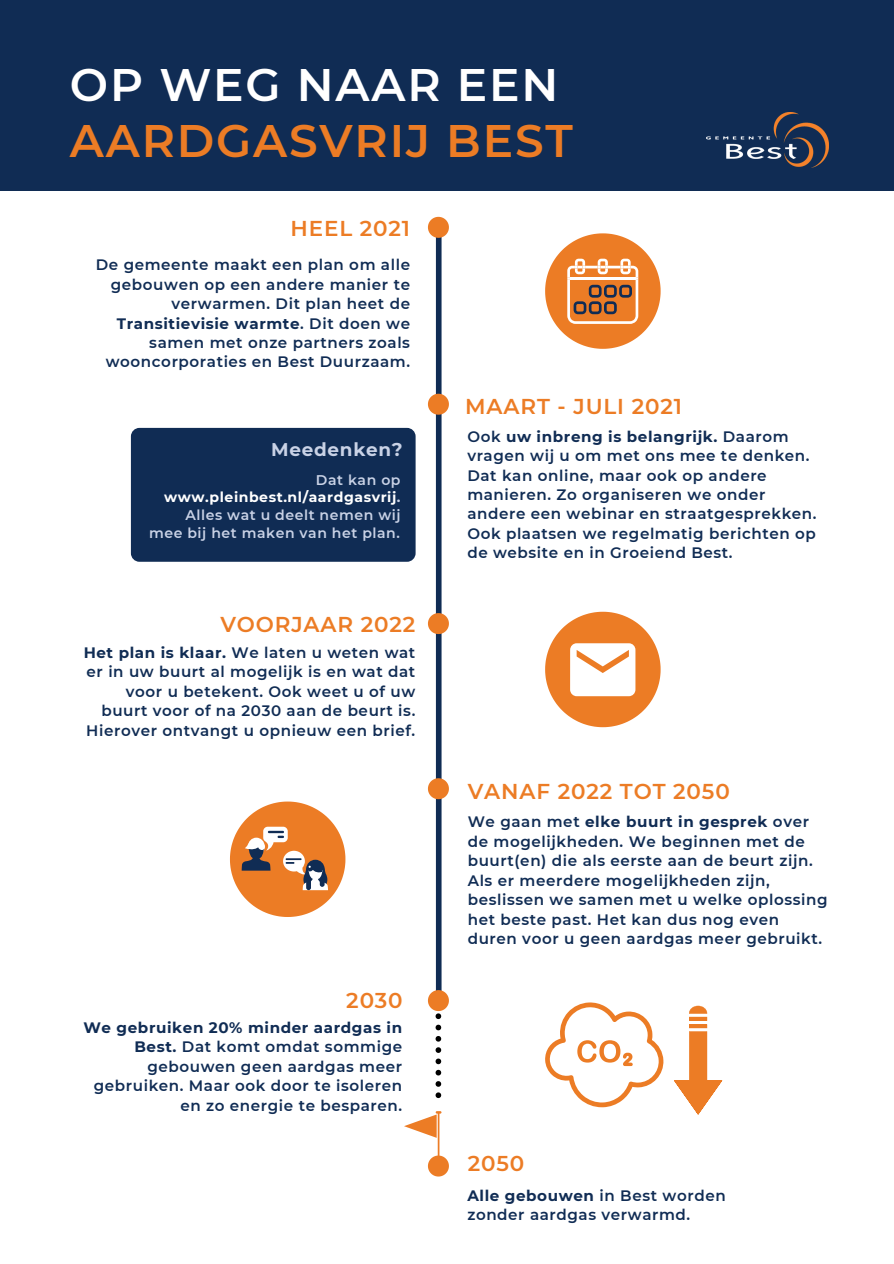
<style>
.page{position:relative;width:894px;height:1264px;background:#fff}
.page>*{position:absolute;margin:0;border:0;box-sizing:border-box;transform-origin:0 0}
.t1{font:600 45.45px/55.2px "Montserrat";letter-spacing:.04em;color:#ec7c25}
.t2{font:600 21.45px "Montserrat";letter-spacing:.04em;color:#ec7c25}
.t3{font:700 18.3px "Montserrat";letter-spacing:.04em;color:#c9d2e6}
.t4{font:600 15.15px/19.5px "Montserrat";letter-spacing:.04em;color:#102c54;text-align:right}
.t5{font:700 14.1px/17.9px "Montserrat";letter-spacing:.04em;color:#fff;text-align:right}
.t6{font:600 14.1px "Montserrat";letter-spacing:.04em;color:#c9d2e6}
.s1{color:#fff}
.s2{font-weight:700}
.s3{color:#c9d2e6}
.s4{font-weight:600;color:#c9d2e6}
</style>
<div class="page">
<div style="left:436px;top:230px;width:5px;height:767px;background:#102c54"></div>
<svg style="left:545px;top:233px;width:115px;height:116px"></svg>
<svg style="left:545px;top:611px;width:115px;height:116px"></svg>
<svg style="left:230px;top:801px;width:115px;height:116px"></svg>
<div style="left:131px;top:428px;width:284px;height:133px;background:#102c54;border-radius:9px"></div>
<div style="left:0;top:0;width:893px;height:190px;background:#102c54"></div>
<img style="left:706px;top:113px;width:122px;height:55px">
<svg style="left:428px;top:990px;width:21px;height:108px"></svg>
<svg style="left:428px;top:1155px;width:21px;height:21px"></svg>
<svg style="left:428px;top:778px;width:21px;height:21px"></svg>
<svg style="left:428px;top:613px;width:21px;height:21px"></svg>
<svg style="left:428px;top:394px;width:21px;height:21px"></svg>
<svg style="left:428px;top:217px;width:21px;height:21px"></svg>
<svg style="left:404px;top:1111px;width:37px;height:26px"></svg>
<svg style="left:545px;top:1002px;width:118px;height:105px"></svg>
<svg style="left:689px;top:1005px;width:18px;height:8px"></svg>
<svg style="left:689px;top:1016px;width:18px;height:4px"></svg>
<hr style="left:688px;top:1024px;width:19px;height:4px;background:#ec7c25">
<svg style="left:674px;top:1031px;width:48px;height:83px"></svg>
<p class="t1" style="left:70px;top:58px;width:504px"><span class="s1">OP WEG NAAR EEN<br></span>AARDGASVRIJ BEST</p>
<p class="t2" style="left:290px;top:215px;width:121px">HEEL 2021</p>
<p class="t4" style="left:96px;top:255px;width:316px">De gemeente maakt een plan om alle gebouwen op een andere manier te verwarmen. Dit plan heet de<br><span class="s2">Transitievisie warmte</span>. Dit doen we samen met onze partners zoals wooncorporaties en Best Duurzaam.</p>
<p class="t3" style="left:271px;top:438px;width:133px">Meedenken?</p>
<p class="t6" style="left:316px;top:471px;width:86px">Dat kan op</p>
<p class="t5" style="left:164px;top:488px;width:238px">www.pleinbest.nl/aardgasvrij<span class="s3">.<br></span><span class="s4">Alles wat u deelt nemen wij</span></p>
<p class="t6" style="left:149px;top:524px;width:252px">mee bij het maken van het plan.</p>
<p class="t2" style="left:220px;top:611px;width:196px">VOORJAAR 2022</p>
<p class="t4" style="left:84px;top:642px;width:333px"><span class="s2">Het plan is klaar.</span> We laten u weten wat er in uw buurt al mogelijk is en wat dat voor u betekent. Ook weet u of uw buurt voor of na 2030 aan de beurt is.<br>Hierover ontvangt u opnieuw een brief.</p>
<p class="t2" style="left:346px;top:987px;width:58px">2030</p>
<p class="t4" style="left:83px;top:1017px;width:320px"><span class="s2">We gebruiken 20% minder aardgas in<br>Best.</span> Dat komt omdat sommige gebouwen geen aardgas meer gebruiken. Maar ook door te isoleren en zo energie te besparen.</p>
<p class="t2" style="left:465px;top:393px;width:218px">MAART - JULI 2021</p>
<p class="t4" style="left:467px;top:426px;width:350px;text-align:left">Ook <span class="s2">uw inbreng is belangrijk.</span> Daarom vragen wij u om met ons mee te denken.<br>Dat kan online, maar ook op andere manieren. Zo organiseren we onder andere een webinar en straatgesprekken.<br>Ook plaatsen we regelmatig berichten op de website en in Groeiend Best.</p>
<p class="t2" style="left:467px;top:778px;width:263px">VANAF 2022 TOT 2050</p>
<p class="t4" style="left:467px;top:812px;width:361px;text-align:left">We gaan met <span class="s2">elke buurt in gesprek</span> over de mogelijkheden. We beginnen met de buurt(en) die als eerste aan de beurt zijn.<br>Als er meerdere mogelijkheden zijn, beslissen we samen met u welke oplossing het beste past. Het kan dus nog even duren voor u geen aardgas meer gebruikt.</p>
<p class="t2" style="left:467px;top:1150px;width:58px">2050</p>
<p class="t4" style="left:467px;top:1185px;width:260px;text-align:left"><span class="s2">Alle gebouwen</span> in Best worden zonder aardgas verwarmd.</p>
</div>
